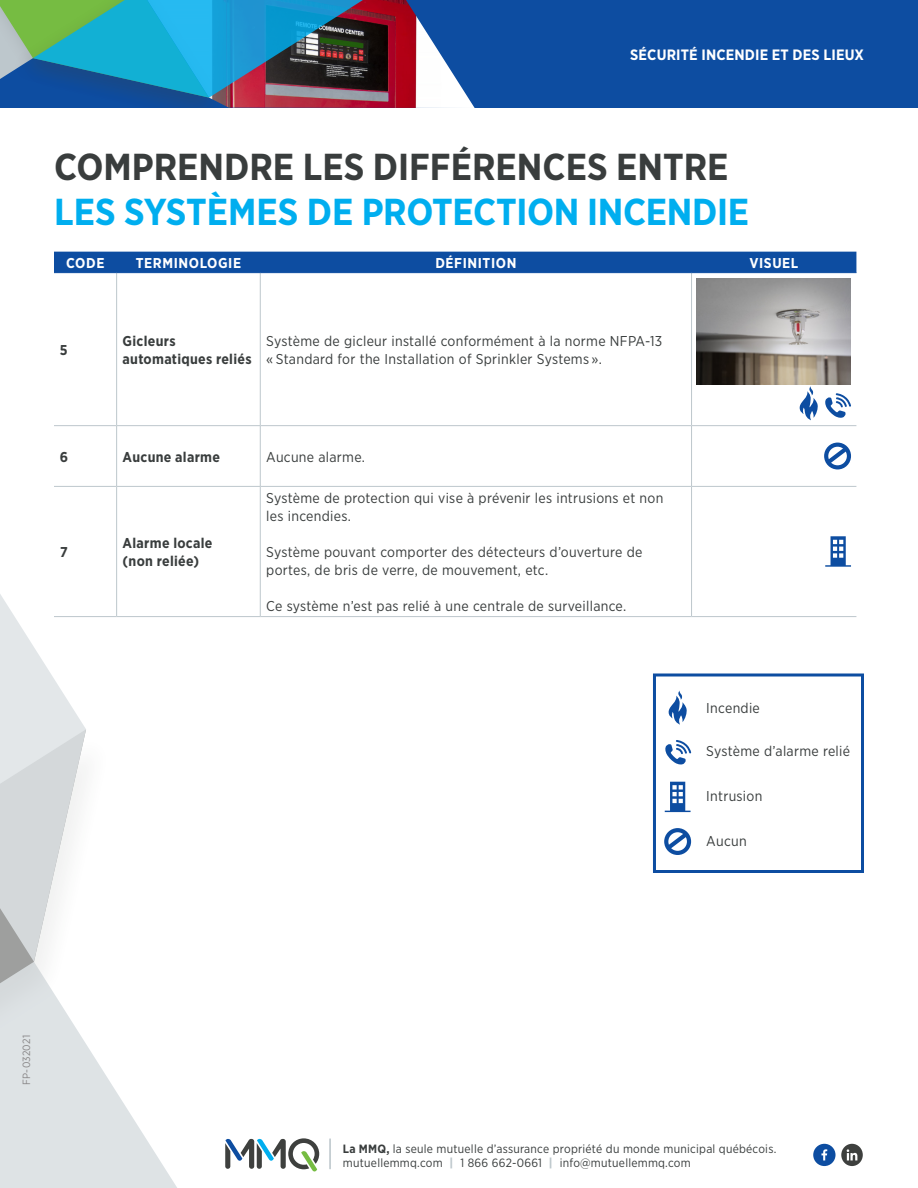
<style>
.page{position:relative;width:918px;height:1188px;background:#fff}
.page>*{position:absolute;margin:0;border:0;box-sizing:border-box;transform-origin:0 0}
.t1{font:700 37.5px "Gotham Narrow";letter-spacing:-.01em;color:#00aeef}
.t2{font:700 37.5px "Gotham Narrow";color:#393d3d}
.t3{font:700 15px "Gotham Narrow";letter-spacing:.01em;color:#fff}
.t4{font:14.25px/18px "Gotham Narrow";letter-spacing:.02em;color:#393d3d}
.t5{font:700 14.25px/18px "Gotham Narrow";letter-spacing:.02em;color:#393d3d}
.t6{font:700 14.25px "Gotham Narrow";letter-spacing:.04em;color:#fff}
.t7{font:12px/14.2px "Gotham Narrow";letter-spacing:.02em;color:#393d3d}
.t8{font:10.5px "Gotham Narrow";letter-spacing:.02em;color:#888687}
.s1{font-weight:700}
.s2{font-weight:900;color:#bdc7cc}
</style>
<div class="page">
<svg style="left:115px;top:1090px;width:62px;height:98px;fill:#e4e8ea"></svg>
<div style="left:0;top:730px;width:115px;height:458px;background:#3e403e;opacity:.15"></div>
<div style="left:0;top:567px;width:88px;height:423px;background:#fff"></div>
<svg style="left:0;top:594px;width:86px;height:594px"></svg>
<hr style="left:329px;top:1138px;width:2px;height:31px;background:#bdc7cc">
<svg style="left:225px;top:1138px;width:94px;height:33px"></svg>
<svg style="left:813px;top:1144px;width:50px;height:22px"></svg>
<div style="left:0;top:0;width:918px;height:108px;background:#0d4da1"></div>
<img style="left:434px;top:44px;width:41px;height:64px">
<div style="left:7px;top:0;width:427px;height:108px;background:#3e403e;opacity:.15"></div>
<svg style="left:0;top:0;width:434px;height:98px;background:#427d93"></svg>
<div style="left:54px;top:252px;width:802px;height:20px;background:#0d4da1"></div>
<hr style="left:260px;top:273px;width:1px;height:152px;background:#bdc7cc">
<hr style="left:260px;top:426px;width:1px;height:60px;background:#bdc7cc">
<hr style="left:260px;top:487px;width:1px;height:129px;background:#bdc7cc">
<hr style="left:116px;top:273px;width:1px;height:152px;background:#bdc7cc">
<hr style="left:116px;top:426px;width:1px;height:60px;background:#bdc7cc">
<hr style="left:116px;top:487px;width:1px;height:129px;background:#bdc7cc">
<hr style="left:691px;top:273px;width:1px;height:152px;background:#bdc7cc">
<hr style="left:691px;top:426px;width:1px;height:60px;background:#bdc7cc">
<hr style="left:691px;top:487px;width:1px;height:129px;background:#bdc7cc">
<hr style="left:54px;top:425px;width:63px;height:1px;background:#bdc7cc">
<hr style="left:54px;top:486px;width:63px;height:1px;background:#bdc7cc">
<hr style="left:54px;top:616px;width:63px;height:1px;background:#bdc7cc">
<hr style="left:117px;top:425px;width:143px;height:1px;background:#bdc7cc">
<hr style="left:260px;top:425px;width:432px;height:1px;background:#bdc7cc">
<hr style="left:692px;top:425px;width:164px;height:1px;background:#bdc7cc">
<hr style="left:117px;top:486px;width:143px;height:1px;background:#bdc7cc">
<hr style="left:260px;top:486px;width:432px;height:1px;background:#bdc7cc">
<hr style="left:692px;top:486px;width:164px;height:1px;background:#bdc7cc">
<hr style="left:117px;top:616px;width:143px;height:1px;background:#bdc7cc">
<hr style="left:260px;top:616px;width:432px;height:1px;background:#bdc7cc">
<hr style="left:692px;top:616px;width:164px;height:1px;background:#bdc7cc">
<hr style="left:54px;top:272px;width:63px;height:1px;background:#0d4da1">
<hr style="left:117px;top:272px;width:143px;height:1px;background:#0d4da1">
<hr style="left:260px;top:272px;width:432px;height:1px;background:#0d4da1">
<hr style="left:692px;top:272px;width:164px;height:1px;background:#0d4da1">
<img style="left:697px;top:278px;width:153px;height:106px">
<svg style="left:799px;top:386px;width:19px;height:34px"></svg>
<svg style="left:825px;top:393px;width:26px;height:25px"></svg>
<div style="left:824px;top:443px;width:27px;height:26px;border:4px solid #0d4da1;border-radius:50%"></div>
<svg style="left:824px;top:443px;width:27px;height:25px"></svg>
<svg style="left:825px;top:536px;width:26px;height:31px"></svg>
<svg style="left:665px;top:782px;width:26px;height:30px"></svg>
<svg style="left:668px;top:691px;width:19px;height:34px"></svg>
<svg style="left:665px;top:740px;width:26px;height:25px"></svg>
<div style="left:664px;top:828px;width:27px;height:27px;border:4px solid #0d4da1;border-radius:50%"></div>
<svg style="left:664px;top:829px;width:28px;height:24px"></svg>
<div style="left:653px;top:674px;width:211px;height:199px;border:3px solid #0d4da1"></div>
<p class="t3" style="left:630px;top:45px;width:235px">SÉCURITÉ INCENDIE ET DES LIEUX</p>
<h1 class="t2" style="left:54px;top:143px;width:676px">COMPRENDRE LES DIFFÉRENCES ENTRE</h1>
<h1 class="t1" style="left:54px;top:188px;width:697px">LES SYSTÈMES DE PROTECTION INCENDIE</h1>
<p class="t6" style="left:66px;top:253px;width:40px">CODE</p>
<p class="t6" style="left:136px;top:253px;width:107px">TERMINOLOGIE</p>
<p class="t6" style="left:435px;top:253px;width:82px">DÉFINITION</p>
<p class="t6" style="left:750px;top:253px;width:50px">VISUEL</p>
<p class="t5" style="left:60px;top:341px;width:9px">5</p>
<p class="t5" style="left:123px;top:332px;width:130px">Gicleurs automatiques reliés</p>
<p class="t4" style="left:266px;top:332px;width:398px">Système de gicleur installé conformément à la norme NFPA-13 « Standard for the Installation of Sprinkler Systems ».</p>
<p class="t5" style="left:60px;top:448px;width:10px">6</p>
<p class="t5" style="left:123px;top:448px;width:99px">Aucune alarme</p>
<p class="t4" style="left:266px;top:447px;width:100px">Aucune alarme.</p>
<p class="t5" style="left:60px;top:543px;width:9px">7</p>
<p class="t5" style="left:123px;top:534px;width:91px">Alarme locale (non reliée)</p>
<p class="t4" style="left:266px;top:489px;width:399px">Système de protection qui vise à prévenir les intrusions et non les incendies.</p>
<p class="t4" style="left:266px;top:543px;width:378px">Système pouvant comporter des détecteurs d’ouverture de portes, de bris de verre, de mouvement, etc.</p>
<p class="t4" style="left:266px;top:597px;width:361px">Ce système n’est pas relié à une centrale de surveillance.</p>
<p class="t4" style="left:706px;top:699px;width:55px">Incendie</p>
<p class="t4" style="left:706px;top:742px;width:145px">Système d’alarme relié</p>
<p class="t4" style="left:706px;top:787px;width:58px">Intrusion</p>
<p class="t4" style="left:706px;top:832px;width:42px">Aucun</p>
<p class="t8" style="left:20px;top:1085px;width:51px;rotate:-90deg">FP-032021</p>
<p class="t7" style="left:343px;top:1141px;width:435px"><span class="s1">La MMQ,</span> la seule mutuelle d’assurance propriété du monde municipal québécois. mutuellemmq.com <span class="s2">|</span> 1 866 662-0661 <span class="s2">|</span> info@mutuellemmq.com</p>
</div>
